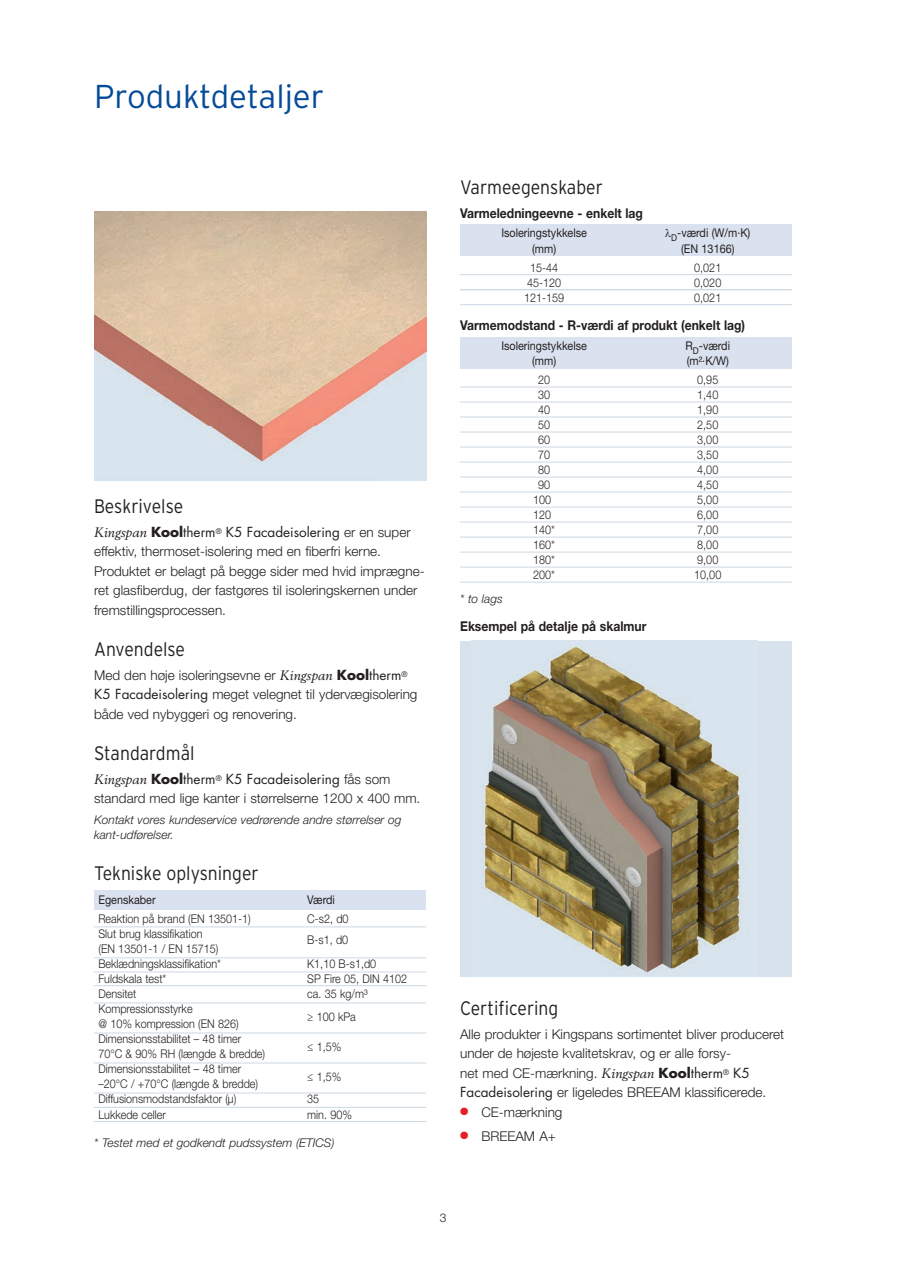
<style>
.page{position:relative;width:913px;height:1286px;background:#fff}
.page>*{position:absolute;margin:0;border:0;box-sizing:border-box;transform-origin:0 0}
.t1{font:300 33px "Interstate";color:#054a99}
.t2{font:300 19.5px "Interstate";color:#231f20;scale:.9 1}
.t3{font:300 13.5px/19.5px "Helvetica Neue LT Std";color:#231f20}
.t4{font:700 13.5px "Helvetica Neue LT Std";color:#231f20;scale:.9 1}
.t5{font:13.5px "Futura Std";color:#231f20}
.t6{font:300 12px/15px "Helvetica Neue LT Std";color:#231f20;scale:.9 1}
.t7{font:italic 300 12px/15px "Helvetica Neue LT Std";color:#231f20}
.t8{font:12px "Helvetica Neue LT Std";color:#231f20;scale:.9 1}
.t9{font:300 12px "Helvetica Neue LT Std";color:#231f20}
.s1{font-family:"Berling LT Std";font-style:italic}
.s2{font-weight:700}
.s3{font-family:"Helvetica Neue LT Std";font-weight:300}
.s4{font-family:"Berling LT Std";font-weight:400;font-style:italic}
.s5{font-family:"Futura Std";font-weight:700}
.s6{font-family:"Futura Std";font-weight:400}
.s7{color:#fff}
.s8{color:#e41f25}
</style>
<div class="page">
<div style="left:94px;top:890px;width:332px;height:19px;background:#dbe2ef"></div>
<div style="left:460px;top:224px;width:331px;height:32px;background:#dbe2ef"></div>
<div style="left:460px;top:336px;width:331px;height:32px;background:#dbe2ef"></div>
<hr style="left:94px;top:957px;width:332px;height:1px;background:#ccd8e3">
<hr style="left:94px;top:971px;width:332px;height:1px;background:#ccd8e3">
<hr style="left:94px;top:985px;width:332px;height:1px;background:#ccd8e3">
<hr style="left:94px;top:926px;width:332px;height:1px;background:#ccd8e3">
<hr style="left:94px;top:1002px;width:332px;height:1px;background:#ccd8e3">
<hr style="left:94px;top:1032px;width:332px;height:1px;background:#ccd8e3">
<hr style="left:94px;top:1062px;width:332px;height:1px;background:#ccd8e3">
<hr style="left:94px;top:1092px;width:332px;height:1px;background:#ccd8e3">
<hr style="left:94px;top:1106px;width:332px;height:1px;background:#ccd8e3">
<hr style="left:94px;top:1121px;width:332px;height:1px;background:#ccd8e3">
<hr style="left:460px;top:274px;width:331px;height:1px;background:#ccd8e3">
<hr style="left:460px;top:289px;width:331px;height:1px;background:#ccd8e3">
<hr style="left:460px;top:304px;width:331px;height:1px;background:#ccd8e3">
<hr style="left:460px;top:386px;width:331px;height:1px;background:#ccd8e3">
<hr style="left:460px;top:401px;width:331px;height:1px;background:#ccd8e3">
<hr style="left:460px;top:416px;width:331px;height:1px;background:#ccd8e3">
<hr style="left:460px;top:431px;width:331px;height:1px;background:#ccd8e3">
<hr style="left:460px;top:446px;width:331px;height:1px;background:#ccd8e3">
<hr style="left:460px;top:461px;width:331px;height:1px;background:#ccd8e3">
<hr style="left:460px;top:476px;width:331px;height:1px;background:#ccd8e3">
<hr style="left:460px;top:491px;width:331px;height:1px;background:#ccd8e3">
<hr style="left:460px;top:506px;width:331px;height:1px;background:#ccd8e3">
<hr style="left:460px;top:521px;width:331px;height:1px;background:#ccd8e3">
<hr style="left:460px;top:536px;width:331px;height:1px;background:#ccd8e3">
<hr style="left:460px;top:551px;width:331px;height:1px;background:#ccd8e3">
<hr style="left:460px;top:566px;width:331px;height:1px;background:#ccd8e3">
<hr style="left:460px;top:581px;width:331px;height:1px;background:#ccd8e3">
<img style="left:94px;top:212px;width:332px;height:269px">
<div style="left:460px;top:640px;width:331px;height:336px;background:#d7e2ed"></div>
<img style="left:482px;top:646px;width:260px;height:327px">
<h1 class="t1" style="left:94px;top:84px;width:231px">Produktdetaljer</h1>
<h2 class="t2" style="left:94px;top:499px;width:100px">Beskrivelse</h2>
<p class="t5" style="left:94px;top:525px;width:318px"><span class="s1">Kingspan</span> <span class="s2">Kool</span>therm<sup>®</sup> K5 Facadeisolering <span class="s3">er en super</span></p>
<p class="t3" style="left:94px;top:543px;width:332px">effektiv, thermoset-isolering med en fiberfri kerne.<br>Produktet er belagt på begge sider med hvid imprægne&shy;ret glasfiberdug, der fastgøres til isoleringskernen under fremstillingsprocessen.</p>
<h2 class="t2" style="left:94px;top:642px;width:102px">Anvendelse</h2>
<p class="t3" style="left:94px;top:666px;width:325px">Med den høje isoleringsevne er <span class="s4">Kingspan</span> <span class="s5">Kool</span><span class="s6">therm</span><sup>®<br></sup><span class="s6">K5 Facadeisolering</span> meget velegnet til ydervægisolering både ved nybyggeri og renovering.</p>
<h2 class="t2" style="left:94px;top:745px;width:113px">Standardmål</h2>
<p class="t5" style="left:94px;top:772px;width:298px"><span class="s1">Kingspan</span> <span class="s2">Kool</span>therm<sup>®</sup> K5 Facadeisolering <span class="s3">fås som</span></p>
<p class="t3" style="left:94px;top:789px;width:327px">standard med lige kanter i størrelserne 1200 x 400 mm.</p>
<p class="t7" style="left:94px;top:813px;width:308px">Kontakt vores kundeservice vedrørende andre størrelser og kant-udførelser.</p>
<h2 class="t2" style="left:94px;top:866px;width:184px">Tekniske oplysninger</h2>
<p class="t8" style="left:98px;top:895px;width:65px">Egenskaber</p>
<p class="t8" style="left:307px;top:895px;width:32px">Værdi</p>
<p class="t6" style="left:98px;top:912px;width:171px">Reaktion på brand (EN 13501-1)</p>
<p class="t6" style="left:307px;top:912px;width:47px">C-s2, d0</p>
<p class="t6" style="left:98px;top:927px;width:117px">Slut brug klassifikation</p>
<p class="t6" style="left:307px;top:933px;width:47px">B-s1, d0</p>
<p class="t6" style="left:98px;top:942px;width:138px">(EN 13501-1 / EN 15715)<br>Beklædningsklassifikation*</p>
<p class="t6" style="left:307px;top:957px;width:78px">K1,10 B-s1,d0</p>
<p class="t6" style="left:98px;top:972px;width:77px">Fuldskala test*</p>
<p class="t6" style="left:307px;top:972px;width:112px">SP Fire 05, DIN 4102</p>
<p class="t6" style="left:98px;top:987px;width:44px">Densitet</p>
<p class="t6" style="left:307px;top:987px;width:69px">ca. 35 kg/m³</p>
<p class="t6" style="left:98px;top:1002px;width:106px">Kompressionsstyrke</p>
<p class="t6" style="left:307px;top:1010px;width:55px">≥ 100 kPa</p>
<p class="t6" style="left:98px;top:1017px;width:160px">@ 10% kompression (EN 826)<br>Dimensionsstabilitet – 48 timer</p>
<p class="t6" style="left:307px;top:1040px;width:39px">≤ 1,5%</p>
<p class="t6" style="left:98px;top:1047px;width:187px">70°C &amp; 90% RH (længde &amp; bredde)<br>Dimensionsstabilitet – 48 timer</p>
<p class="t6" style="left:307px;top:1070px;width:39px">≤ 1,5%</p>
<p class="t6" style="left:98px;top:1077px;width:179px">–20°C / +70°C (længde &amp; bredde)<br>Diffusionsmodstandsfaktor (μ)</p>
<p class="t6" style="left:307px;top:1092px;width:15px">35</p>
<p class="t6" style="left:98px;top:1107px;width:76px">Lukkede celler</p>
<p class="t6" style="left:307px;top:1107px;width:51px">min. 90%</p>
<p class="t7" style="left:94px;top:1135px;width:242px">* Testet med et godkendt pudssystem (ETICS)</p>
<h2 class="t2" style="left:460px;top:180px;width:160px">Varmeegenskaber</h2>
<p class="t4" style="left:460px;top:208px;width:205px">Varmeledningeevne - enkelt lag</p>
<p class="t8" style="left:501px;top:229px;width:97px">Isoleringstykkelse</p>
<p class="t8" style="left:671px;top:229px;width:89px"><sub>D</sub>-værdi (W/m·K)</p>
<p class="t8" style="left:532px;top:244px;width:28px">(mm)</p>
<p class="t8" style="left:681px;top:244px;width:61px">(EN 13166)</p>
<p class="t6" style="left:530px;top:261px;width:33px">15-44</p>
<p class="t6" style="left:694px;top:261px;width:32px">0,021</p>
<p class="t6" style="left:527px;top:276px;width:39px">45-120</p>
<p class="t6" style="left:694px;top:276px;width:32px">0,020</p>
<p class="t6" style="left:524px;top:291px;width:46px">121-159</p>
<p class="t6" style="left:694px;top:291px;width:32px">0,021</p>
<p class="t4" style="left:460px;top:320px;width:318px">Varmemodstand - R-værdi af produkt (enkelt lag)</p>
<p class="t8" style="left:501px;top:341px;width:97px">Isoleringstykkelse</p>
<p class="t8" style="left:685px;top:341px;width:51px">R<sub>D</sub>-værdi</p>
<p class="t8" style="left:532px;top:356px;width:28px">(mm)</p>
<p class="t8" style="left:686px;top:356px;width:48px">(m²·K/W)</p>
<p class="t6" style="left:538px;top:373px;width:15px">20</p>
<p class="t6" style="left:697px;top:373px;width:25px">0,95</p>
<p class="t6" style="left:538px;top:388px;width:15px">30</p>
<p class="t6" style="left:697px;top:388px;width:25px">1,40</p>
<p class="t6" style="left:538px;top:403px;width:15px">40</p>
<p class="t6" style="left:697px;top:403px;width:25px">1,90</p>
<p class="t6" style="left:538px;top:418px;width:15px">50</p>
<p class="t6" style="left:697px;top:418px;width:25px">2,50</p>
<p class="t6" style="left:538px;top:433px;width:15px">60</p>
<p class="t6" style="left:697px;top:433px;width:25px">3,00</p>
<p class="t6" style="left:538px;top:448px;width:15px">70</p>
<p class="t6" style="left:697px;top:448px;width:25px">3,50</p>
<p class="t6" style="left:538px;top:463px;width:15px">80</p>
<p class="t6" style="left:697px;top:463px;width:25px">4,00</p>
<p class="t6" style="left:538px;top:478px;width:15px">90</p>
<p class="t6" style="left:697px;top:478px;width:25px">4,50</p>
<p class="t6" style="left:533px;top:493px;width:26px">100<span class="s7">*</span></p>
<p class="t6" style="left:697px;top:493px;width:25px">5,00</p>
<p class="t6" style="left:533px;top:508px;width:26px">120<span class="s7">*</span></p>
<p class="t6" style="left:697px;top:508px;width:25px">6,00</p>
<p class="t6" style="left:533px;top:523px;width:26px">140*</p>
<p class="t6" style="left:697px;top:523px;width:25px">7,00</p>
<p class="t6" style="left:533px;top:538px;width:26px">160*</p>
<p class="t6" style="left:697px;top:538px;width:25px">8,00</p>
<p class="t6" style="left:533px;top:553px;width:26px">180*</p>
<p class="t6" style="left:697px;top:553px;width:25px">9,00</p>
<p class="t6" style="left:533px;top:568px;width:26px">200*</p>
<p class="t6" style="left:694px;top:568px;width:32px">10,00</p>
<p class="t7" style="left:460px;top:592px;width:44px">* to lags</p>
<p class="t4" style="left:460px;top:621px;width:208px">Eksempel på detalje på skalmur</p>
<h2 class="t2" style="left:460px;top:1000px;width:111px">Certificering</h2>
<p class="t3" style="left:460px;top:1025px;width:325px">Alle produkter i Kingspans sortimentet bliver produceret under de højeste kvalitetskrav, og er alle forsy-<br>net med CE-mærkning. <span class="s4">Kingspan</span> <span class="s5">Kool</span><span class="s6">therm</span><sup>®</sup> <span class="s6">K5<br>Facadeisolering</span> er ligeledes BREEAM klassificerede.</p>
<p class="t3" style="left:460px;top:1103px;width:104px"><span class="s8">●</span> CE-mærkning</p>
<p class="t3" style="left:460px;top:1127px;width:97px"><span class="s8">●</span> BREEAM A+</p>
<p class="t9" style="left:439px;top:1212px;width:8px">3</p>
</div>
